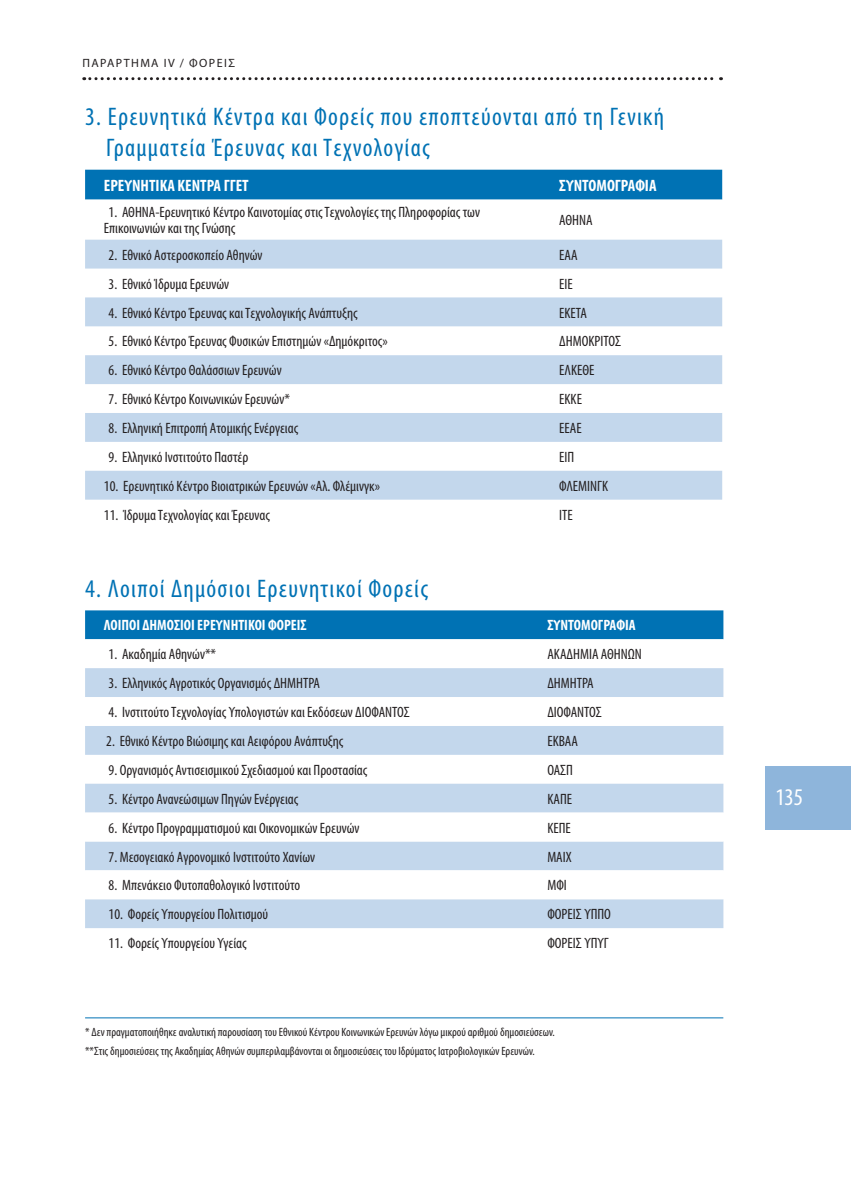
<style>
.page{position:relative;width:851px;height:1191px;background:#fff}
.page>*{position:absolute;margin:0;border:0;box-sizing:border-box;transform-origin:0 0}
.t1{font:condensed 25.5px/30.6px "Myriad Pro";letter-spacing:.05em;color:#0072b4}
.t2{font:condensed 24px "Myriad Pro";color:#fff}
.t3{font:700 condensed 16.5px "Myriad Pro";color:#fff}
.t4{font:condensed 15px/16.2px "Myriad Pro";color:#231f20}
.t5{font:700 condensed 15px "Myriad Pro";color:#fff}
.t6{font:condensed 12px/18.6px "Myriad Pro";color:#231f20}
.t7{font:12px "Myriad Pro";letter-spacing:.12em;color:#231f20}
</style>
<div class="page">
<svg style="left:84px;top:77px;width:637px;height:3px"></svg>
<div style="left:765px;top:765px;width:85px;height:64px;background:#8eb5db"></div>
<div style="left:85px;top:170px;width:637px;height:30px;background:#0072b4"></div>
<svg style="left:85px;top:240px;width:637px;height:259px;fill:#c3d7ec"></svg>
<div style="left:85px;top:610px;width:638px;height:29px;background:#0072b4"></div>
<div style="left:85px;top:668px;width:638px;height:260px;background:#c3d7ec"></div>
<svg style="left:85px;top:697px;width:638px;height:202px"></svg>
<hr style="left:85px;top:1017px;width:638px;height:1px;background:#0072b4">
<p class="t7" style="left:82px;top:56px;width:154px">ΠΑΡΑΡΤΗΜΑ IV / ΦΟΡΕΙΣ</p>
<h1 class="t1" style="left:106px;top:101px;width:559px;text-indent:-21px">3. Ερευνητικά Κέντρα και Φορείς που εποπτεύονται από τη Γενική<br>Γραμματεία Έρευνας και Τεχνολογίας</h1>
<p class="t3" style="left:104px;top:175px;width:146px">ΕΡΕΥΝΗΤΙΚΑ ΚΕΝΤΡΑ ΓΓΕΤ</p>
<p class="t3" style="left:559px;top:175px;width:99px">ΣΥΝΤΟΜΟΓΡΑΦΙΑ</p>
<p class="t4" style="left:104px;top:204px;width:377px;text-indent:5px">1. ΑΘΗΝΑ-Ερευνητικό Κέντρο Καινοτοµίας στις Τεχνολογίες της Πληροφορίας των<br>Επικοινωνιών και της Γνώσης</p>
<p class="t4" style="left:559px;top:212px;width:35px">ΑΘΗΝΑ</p>
<p class="t4" style="left:109px;top:246px;width:155px">2. Εθνικό Αστεροσκοπείο Αθηνών</p>
<p class="t4" style="left:559px;top:246px;width:20px">ΕΑΑ</p>
<p class="t4" style="left:109px;top:275px;width:122px">3. Εθνικό Ίδρυµα Ερευνών</p>
<p class="t4" style="left:559px;top:275px;width:15px">ΕΙΕ</p>
<p class="t4" style="left:109px;top:304px;width:250px">4. Εθνικό Κέντρο Έρευνας και Τεχνολογικής Ανάπτυξης</p>
<p class="t4" style="left:559px;top:304px;width:29px">ΕΚΕΤΑ</p>
<p class="t4" style="left:109px;top:333px;width:280px">5. Εθνικό Κέντρο Έρευνας Φυσικών Επιστηµών «Δηµόκριτος»</p>
<p class="t4" style="left:559px;top:333px;width:63px">ΔΗΜΟΚΡΙΤΟΣ</p>
<p class="t4" style="left:109px;top:362px;width:174px">6. Εθνικό Κέντρο Θαλάσσιων Ερευνών</p>
<p class="t4" style="left:559px;top:362px;width:37px">ΕΛΚΕΘΕ</p>
<p class="t4" style="left:109px;top:391px;width:183px">7. Εθνικό Κέντρο Κοινωνικών Ερευνών*</p>
<p class="t4" style="left:559px;top:391px;width:24px">ΕΚΚΕ</p>
<p class="t4" style="left:109px;top:420px;width:191px">8. Ελληνική Επιτροπή Ατοµικής Ενέργειας</p>
<p class="t4" style="left:559px;top:420px;width:24px">ΕΕΑΕ</p>
<p class="t4" style="left:109px;top:449px;width:141px">9. Ελληνικό Ινστιτούτο Παστέρ</p>
<p class="t4" style="left:559px;top:449px;width:17px">ΕΙΠ</p>
<p class="t4" style="left:104px;top:477px;width:277px">10. Ερευνητικό Κέντρο Βιοιατρικών Ερευνών «Aλ. Φλέµινγκ»</p>
<p class="t4" style="left:559px;top:477px;width:50px">ΦΛΕΜΙΝΓΚ</p>
<p class="t4" style="left:104px;top:506px;width:168px">11. Ίδρυµα Τεχνολογίας και Έρευνας</p>
<p class="t4" style="left:559px;top:506px;width:15px">ΙΤΕ</p>
<h1 class="t1" style="left:85px;top:573px;width:344px">4. Λοιποί Δημόσιοι Ερευνητικοί Φορείς</h1>
<p class="t5" style="left:104px;top:616px;width:204px">ΛΟΙΠΟΙ ΔΗΜΟΣΙΟΙ ΕΡΕΥΝΗΤΙΚΟΙ ΦΟΡΕΙΣ</p>
<p class="t5" style="left:547px;top:616px;width:90px">ΣΥΝΤΟΜΟΓΡΑΦΙΑ</p>
<p class="t4" style="left:109px;top:646px;width:109px">1. Ακαδηµία Αθηνών**</p>
<p class="t4" style="left:547px;top:646px;width:96px">ΑΚΑΔΗΜΙΑ ΑΘΗΝΩΝ</p>
<p class="t4" style="left:109px;top:675px;width:213px">3. Ελληνικός Αγροτικός Οργανισμός ΔΗΜΗΤΡΑ</p>
<p class="t4" style="left:547px;top:675px;width:48px">ΔΗΜΗΤΡΑ</p>
<p class="t4" style="left:109px;top:704px;width:303px">4. Ινστιτούτο Τεχνολογίας Υπολογιστών και Εκδόσεων ΔΙΟΦΑΝΤΟΣ</p>
<p class="t4" style="left:547px;top:704px;width:56px">ΔΙΟΦΑΝΤΟΣ</p>
<p class="t4" style="left:106px;top:732px;width:239px">2. Εθνικό Κέντρο Βιώσιμης και Αειφόρου Ανάπτυξης</p>
<p class="t4" style="left:547px;top:732px;width:32px">ΕΚΒΑΑ</p>
<p class="t4" style="left:109px;top:761px;width:260px">9. Οργανισμός Αντισεισμικού Σχεδιασμού και Προστασίας</p>
<p class="t4" style="left:547px;top:761px;width:27px">ΟΑΣΠ</p>
<p class="t4" style="left:109px;top:790px;width:191px">5. Κέντρο Ανανεώσιµων Πηγών Ενέργειας</p>
<p class="t4" style="left:547px;top:790px;width:26px">ΚΑΠΕ</p>
<p class="t4" style="left:109px;top:819px;width:252px">6. Κέντρο Προγραµµατισµού και Οικονοµικών Ερευνών</p>
<p class="t4" style="left:547px;top:819px;width:25px">ΚΕΠΕ</p>
<p class="t4" style="left:109px;top:848px;width:208px">7. Μεσογειακό Αγρονομικό Ινστιτούτο Χανίων</p>
<p class="t4" style="left:547px;top:848px;width:26px">ΜΑΙΧ</p>
<p class="t4" style="left:109px;top:877px;width:193px">8. Μπενάκειο Φυτοπαθολογικό Ινστιτούτο</p>
<p class="t4" style="left:547px;top:877px;width:21px">ΜΦΙ</p>
<p class="t4" style="left:109px;top:906px;width:161px">10. Φορείς Υπουργείου Πολιτισμού</p>
<p class="t4" style="left:547px;top:906px;width:65px">ΦΟΡΕΙΣ ΥΠΠΟ</p>
<p class="t4" style="left:109px;top:935px;width:140px">11. Φορείς Υπουργείου Υγείας</p>
<p class="t4" style="left:547px;top:935px;width:63px">ΦΟΡΕΙΣ ΥΠΥΓ</p>
<p class="t6" style="left:85px;top:1022px;width:471px">* Δεν πραγματοποιήθηκε αναλυτική παρουσίαση του Εθνικού Κέντρου Κοινωνικών Ερευνών λόγω μικρού αριθμού δημοσιεύσεων. **Στις δημοσιεύσεις της Ακαδημίας Αθηνών συμπεριλαμβάνονται οι δημοσιεύσεις του Ιδρύματος Ιατροβιολογικών Ερευνών.</p>
<h2 class="t2" style="left:775px;top:782px;width:29px">135</h2>
</div>
